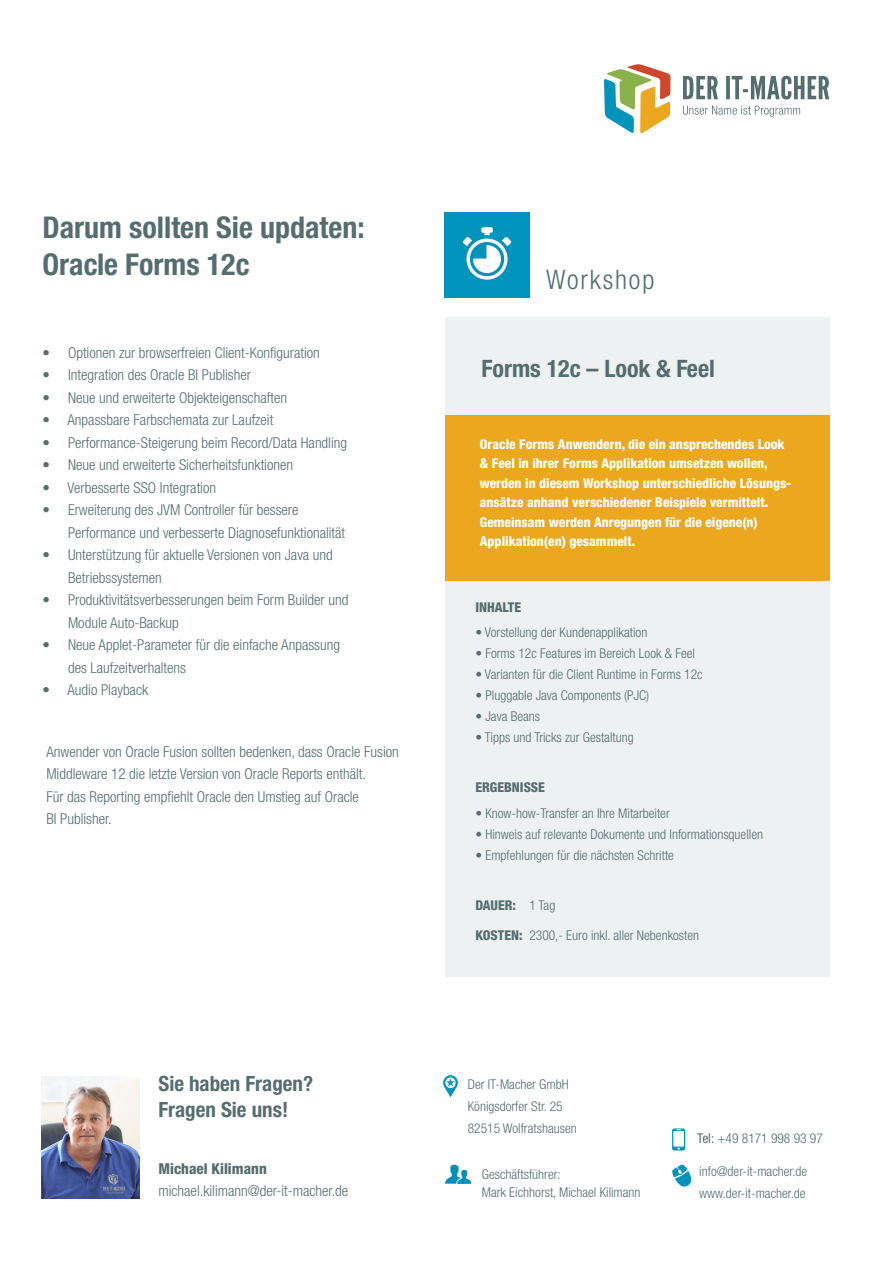
<style>
.page{position:relative;width:893px;height:1263px;background:#fff}
.page>*{position:absolute;margin:0;border:0;box-sizing:border-box;transform-origin:0 0}
.t1{font:700 condensed 30px/37.5px "Helvetica Neue";color:#556d6f}
.t2{font:300 condensed 27px "Helvetica Neue";letter-spacing:.07em;color:#556d6f}
.t3{font:700 condensed 24px "Helvetica Neue";color:#556d6f}
.t4{font:700 condensed 21px/25.2px "Helvetica Neue";color:#556d6f}
.t5{font:300 condensed 15px/22.5px "Helvetica Neue";color:#556d6f}
.t6{font:800 condensed 15px "Helvetica Neue";color:#556d6f}
.t7{font:300 condensed 13.5px/22.2px "Helvetica Neue";color:#556d6f}
.t8{font:800 condensed 13.5px/19.5px "Helvetica Neue";color:#fff}
.t9{font:800 condensed 13.5px "Helvetica Neue";color:#556d6f}
.s1{font-weight:300}
.s2{font-weight:800}
.s3{font-weight:400}
</style>
<div class="page">
<svg style="left:604px;top:64px;width:66px;height:70px"></svg>
<svg style="left:683px;top:76px;width:146px;height:24px"></svg>
<svg style="left:683px;top:106px;width:117px;height:11px"></svg>
<svg style="left:672px;top:1164px;width:20px;height:23px"></svg>
<svg style="left:443px;top:1075px;width:15px;height:22px"></svg>
<svg style="left:672px;top:1128px;width:13px;height:22px"></svg>
<img style="left:42px;top:1076px;width:98px;height:123px">
<svg style="left:445px;top:1164px;width:26px;height:20px"></svg>
<div style="left:445px;top:213px;width:85px;height:85px;background:#0093bb"></div>
<svg style="left:463px;top:227px;width:48px;height:53px"></svg>
<div style="left:445px;top:317px;width:384px;height:660px;background:#eef1f1"></div>
<div style="left:445px;top:415px;width:384px;height:166px;background:#eba71e"></div>
<p class="t1" style="left:43px;top:208px;width:323px">Darum sollten Sie updaten:<br>Oracle Forms 12c</p>
<p class="t5" style="left:43px;top:341px;width:279px">• Optionen zur browserfreien Client-Konfiguration</p>
<p class="t5" style="left:43px;top:363px;width:210px">• Integration des Oracle BI Publisher</p>
<p class="t5" style="left:43px;top:386px;width:246px">• Neue und erweiterte Objekteigenschaften</p>
<p class="t5" style="left:43px;top:408px;width:232px">• Anpassbare Farbschemata zur Laufzeit</p>
<p class="t5" style="left:43px;top:431px;width:306px">• Performance-Steigerung beim Record/Data Handling</p>
<p class="t5" style="left:43px;top:453px;width:252px">• Neue und erweiterte Sicherheitsfunktionen</p>
<p class="t5" style="left:43px;top:476px;width:175px">• Verbesserte SSO Integration</p>
<p class="t5" style="left:68px;top:498px;width:279px;text-indent:-26px">• Erweiterung des JVM Controller für bessere<br>Performance und verbesserte Diagnosefunktionalität</p>
<p class="t5" style="left:68px;top:543px;width:266px;text-indent:-26px">• Unterstützung für aktuelle Versionen von Java und<br>Betriebssystemen</p>
<p class="t5" style="left:68px;top:588px;width:282px;text-indent:-26px">• Produktivitätsverbesserungen beim Form Builder und<br>Module Auto-Backup</p>
<p class="t5" style="left:68px;top:633px;width:274px;text-indent:-26px">• Neue Applet-Parameter für die einfache Anpassung des Laufzeitverhaltens</p>
<p class="t5" style="left:43px;top:678px;width:107px">• Audio Playback</p>
<p class="t5" style="left:46px;top:740px;width:354px">Anwender von Oracle Fusion sollten bedenken, dass Oracle Fusion Middleware 12 die letzte Version von Oracle Reports enthält.<br>Für das Reporting empfiehlt Oracle den Umstieg auf Oracle<br>BI Publisher.</p>
<h3 class="t4" style="left:158px;top:1071px;width:156px">Sie haben Fragen?<br>Fragen Sie uns!</h3>
<p class="t6" style="left:158px;top:1159px;width:110px">Michael Kilimann</p>
<p class="t5" style="left:158px;top:1179px;width:191px">michael.kilimann@der-it-macher.de</p>
<p class="t2" style="left:546px;top:264px;width:110px">Workshop</p>
<p class="t3" style="left:481px;top:354px;width:235px">Forms 12c – Look &amp; Feel</p>
<p class="t8" style="left:480px;top:434px;width:313px">Oracle Forms Anwendern, die ein ansprechendes Look &amp; Feel in ihrer Forms Applikation umsetzen wollen, werden in diesem Workshop unterschiedliche Lösungs&shy;ansätze anhand verschiedener Beispiele vermittelt.<br>Gemeinsam werden Anregungen für die eigene(n)<br>Applikation(en) gesammelt.</p>
<p class="t9" style="left:475px;top:598px;width:47px">INHALTE</p>
<p class="t7" style="left:475px;top:621px;width:173px">• Vorstellung der Kundenapplikation</p>
<p class="t7" style="left:475px;top:642px;width:221px">• Forms 12c Features im Bereich Look &amp; Feel</p>
<p class="t7" style="left:475px;top:663px;width:229px">• Varianten für die Client Runtime in Forms 12c</p>
<p class="t7" style="left:475px;top:684px;width:175px">• Pluggable Java Components (PJC)</p>
<p class="t7" style="left:475px;top:705px;width:66px">• Java Beans</p>
<p class="t7" style="left:475px;top:726px;width:160px">• Tipps und Tricks zur Gestaltung</p>
<p class="t9" style="left:475px;top:779px;width:71px">ERGEBNISSE</p>
<p class="t7" style="left:475px;top:802px;width:196px">• Know-how-Transfer an Ihre Mitarbeiter</p>
<p class="t7" style="left:475px;top:823px;width:289px">• Hinweis auf relevante Dokumente und Informationsquellen</p>
<p class="t7" style="left:475px;top:844px;width:200px">• Empfehlungen für die nächsten Schritte</p>
<p class="t9" style="left:475px;top:897px;width:82px">DAUER: <span class="s1">1 Tag</span></p>
<p class="t7" style="left:475px;top:924px;width:225px"><span class="s2">KOSTEN:</span> 2300,- Euro inkl. aller Nebenkosten</p>
<p class="t7" style="left:468px;top:1072px;width:110px">Der IT-Macher GmbH<br>Königsdorfer Str. 25<br>82515 Wolfratshausen</p>
<p class="t7" style="left:482px;top:1165px;width:160px;line-height:18px">Geschäftsführer:<br>Mark Eichhorst, Michael Kilimann</p>
<p class="t7" style="left:697px;top:1127px;width:127px"><span class="s3">Tel:</span> +49 8171 998 93 97</p>
<p class="t7" style="left:699px;top:1160px;width:110px">info@der-it-macher.de www.der-it-macher.de</p>
</div>
